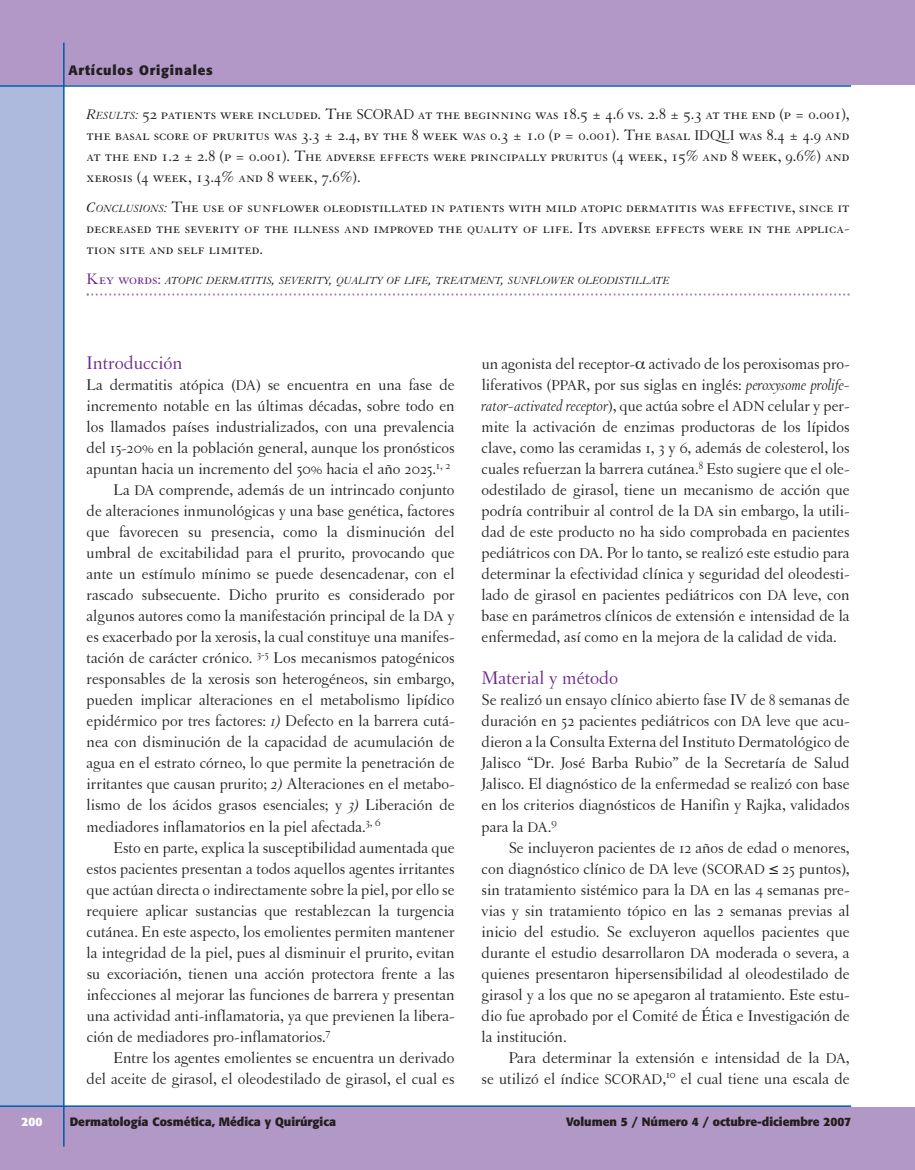
<style>
.page{position:relative;width:915px;height:1170px;background:#fff}
.page>*{position:absolute;margin:0;border:0;box-sizing:border-box;transform-origin:0 0}
.t1{font:19.5px "Letras Oldstyle";color:#6a288a}
.t2{font:16.5px/21px "Letras Oldstyle";color:#231f20;text-align:justify}
.t3{font:16.5px/21px "Granjon SC";color:#231f20;text-align:justify}
.t4{font:700 13.5px "Formata";letter-spacing:.06em;color:#231f20}
.t5{font:700 12px "Formata";color:#231f20}
.t6{font:700 12px "Formata";color:#fff}
.t7{font:italic 11.25px "Granjon";color:#231f20}
.s1{font-family:"Granjon";font-style:italic;font-size:15px}
.s2{font-family:"Granjon";font-style:italic;font-size:11.25px}
.s3{font-family:"Letras Oldstyle";font-size:15px}
.s4{font-family:"Granjon"}
.s5{font-family:"Granjon SC";font-style:normal;font-size:16.5px;color:#6a288a}
.s6{font-size:15px}
.s7{font-style:italic}
.s8{font-family:"Times"}
</style>
<div class="page">
<div style="left:0;top:0;width:64px;height:1169px;background:#adbadd"></div>
<div style="left:0;top:1106px;width:914px;height:63px;background:#b298c6"></div>
<div style="left:0;top:0;width:914px;height:85px;background:#b298c6"></div>
<hr style="left:0;top:1105px;width:850px;height:1px;background:#015ba9">
<hr style="left:0;top:85px;width:850px;height:2px;background:#015ba9">
<hr style="left:63px;top:43px;width:2px;height:1103px;background:#015ba9">
<svg style="left:87px;top:293px;width:762px;height:2px"></svg>
<p class="t4" style="left:68px;top:64px;width:146px">Artículos Originales</p>
<p class="t3" style="left:87px;top:105px;width:764px"><span class="s1">R</span><span class="s2">ESULTS</span><span class="s1">:</span> 52 patients were included. The <span class="s3">SCORAD</span> at the beginning was 18.5 ± 4.6 vs. 2.8 ± 5.3 at the end (p = 0.001), the basal score of pruritus was 3.3 ± 2.4, by the 8 week was 0.3 ± 1.0 (p = 0.001). The basal <span class="s3">IDQLI</span> was 8.4 ± 4.9 and at the end 1.2 <span class="s4">±</span> 2.8 (p = 0.001). The adverse effects were principally pruritus (4 week, 15% and 8 week, 9.6%) and xerosis (4 week, 13.4% and 8 week, 7.6%).</p>
<p class="t3" style="left:87px;top:198px;width:764px"><span class="s1">C</span><span class="s2">ONCLUSIONS</span><span class="s1">:</span> The use of sunflower oleodistillated in patients with mild atopic dermatitis was effective, since it decreased the severity of the illness and improved the quality of life. Its adverse effects were in the applica&shy;tion site and self limited.</p>
<p class="t7" style="left:87px;top:277px;width:584px"><span class="s5">Key words:</span> ATOPIC DERMATITIS<span class="s6">,</span> SEVERITY<span class="s6">,</span> QUALITY OF LIFE<span class="s6">,</span> TREATMENT<span class="s6">,</span> SUNFLOWER OLEODISTILLATE</p>
<p class="t1" style="left:87px;top:351px;width:97px">Introducción</p>
<p class="t2" style="left:87px;top:374px;width:369px">La dermatitis atópica (<span class="s6">DA</span>) se encuentra en una fase de</p>
<p class="t2" style="left:87px;top:395px;width:369px">incremento notable en las últimas décadas, sobre todo en</p>
<p class="t2" style="left:87px;top:416px;width:369px">los llamados países industrializados, con una prevalencia</p>
<p class="t2" style="left:87px;top:437px;width:369px">del 15-20% en la población general, aunque los pronósticos</p>
<p class="t2" style="left:87px;top:458px;width:365px">apuntan hacia un incremento del 50% hacia el año 2025.<sup>1,</sup> <sup>2</sup></p>
<p class="t2" style="left:114px;top:479px;width:342px">La <span class="s6">DA</span> comprende, además de un intrincado conjunto</p>
<p class="t2" style="left:87px;top:500px;width:369px">de alteraciones inmunológicas y una base genética, factores</p>
<p class="t2" style="left:87px;top:521px;width:369px">que favorecen su presencia, como la disminución del</p>
<p class="t2" style="left:87px;top:542px;width:369px">umbral de excitabilidad para el prurito, provocando que</p>
<p class="t2" style="left:87px;top:563px;width:369px">ante un estímulo mínimo se puede desencadenar, con el</p>
<p class="t2" style="left:87px;top:584px;width:369px">rascado subsecuente. Dicho prurito es considerado por</p>
<p class="t2" style="left:87px;top:605px;width:369px">algunos autores como la manifestación principal de la <span class="s6">DA</span> y</p>
<p class="t2" style="left:87px;top:626px;width:369px">es exacerbado por la xerosis, la cual constituye una manifes-</p>
<p class="t2" style="left:87px;top:647px;width:369px">tación de carácter crónico. <sup>3-5</sup> Los mecanismos patogénicos</p>
<p class="t2" style="left:87px;top:668px;width:369px">responsables de la xerosis son heterogéneos, sin embargo,</p>
<p class="t2" style="left:87px;top:689px;width:369px">pueden implicar alteraciones en el metabolismo lipídico</p>
<p class="t2" style="left:87px;top:710px;width:369px">epidérmico por tres factores: <span class="s7">1)</span> Defecto en la barrera cutá-</p>
<p class="t2" style="left:87px;top:731px;width:369px">nea con disminución de la capacidad de acumulación de</p>
<p class="t2" style="left:87px;top:752px;width:369px">agua en el estrato córneo, lo que permite la penetración de</p>
<p class="t2" style="left:87px;top:773px;width:369px">irritantes que causan prurito; <span class="s7">2)</span> Alteraciones en el metabo-</p>
<p class="t2" style="left:87px;top:794px;width:369px">lismo de los ácidos grasos esenciales; y <span class="s7">3)</span> Liberación de</p>
<p class="t2" style="left:87px;top:815px;width:295px">mediadores inflamatorios en la piel afectada.<sup>3,</sup> <sup>6</sup></p>
<p class="t2" style="left:114px;top:836px;width:342px">Esto en parte, explica la susceptibilidad aumentada que</p>
<p class="t2" style="left:87px;top:857px;width:369px">estos pacientes presentan a todos aquellos agentes irritantes</p>
<p class="t2" style="left:87px;top:878px;width:369px">que actúan directa o indirectamente sobre la piel, por ello se</p>
<p class="t2" style="left:87px;top:899px;width:369px">requiere aplicar sustancias que restablezcan la turgencia</p>
<p class="t2" style="left:87px;top:920px;width:369px">cutánea. En este aspecto, los emolientes permiten mantener</p>
<p class="t2" style="left:87px;top:941px;width:369px">la integridad de la piel, pues al disminuir el prurito, evitan</p>
<p class="t2" style="left:87px;top:962px;width:369px">su excoriación, tienen una acción protectora frente a las</p>
<p class="t2" style="left:87px;top:983px;width:369px">infecciones al mejorar las funciones de barrera y presentan</p>
<p class="t2" style="left:87px;top:1004px;width:369px">una actividad anti-inflamatoria, ya que previenen la libera-</p>
<p class="t2" style="left:87px;top:1025px;width:245px">ción de mediadores pro-inflamatorios.<sup>7</sup></p>
<p class="t2" style="left:114px;top:1046px;width:342px">Entre los agentes emolientes se encuentra un derivado</p>
<p class="t2" style="left:87px;top:1067px;width:369px">del aceite de girasol, el oleodestilado de girasol, el cual es</p>
<p class="t2" style="left:481px;top:353px;width:369px">un agonista del receptor- activado de los peroxisomas pro&shy;liferativos (<span class="s6">PPAR</span>, por sus siglas en inglés: <span class="s7">peroxysome prolife&shy;rator-activated receptor</span>), que actúa sobre el <span class="s6">ADN</span> celular y per&shy;mite la activación de enzimas productoras de los lípidos clave, como las ceramidas 1, 3 y 6, además de colesterol, los cuales refuerzan la barrera cutánea.<sup>8</sup> Esto sugiere que el ole&shy;odestilado de girasol, tiene un mecanismo de acción que podría contribuir al control de la <span class="s6">DA</span> sin embargo, la utili&shy;dad de este producto no ha sido comprobada en pacientes pediátricos con <span class="s6">DA</span>. Por lo tanto, se realizó este estudio para determinar la efectividad clínica y seguridad del oleodesti&shy;lado de girasol en pacientes pediátricos con <span class="s6">DA</span> leve, con base en parámetros clínicos de extensión e intensidad de la enfermedad, así como en la mejora de la calidad de vida.</p>
<p class="t1" style="left:481px;top:666px;width:138px">Material y método</p>
<p class="t2" style="left:481px;top:689px;width:369px">Se realizó un ensayo clínico abierto fase IV de 8 semanas de duración en 52 pacientes pediátricos con <span class="s6">DA</span> leve que acu&shy;dieron a la Consulta Externa del Instituto Dermatológico de Jalisco “Dr. José Barba Rubio” de la Secretaría de Salud Jalisco. El diagnóstico de la enfermedad se realizó con base en los criterios diagnósticos de Hanifin y Rajka, validados para la <span class="s6">DA</span>.<sup>9</sup></p>
<p class="t2" style="left:481px;top:836px;width:369px;text-indent:27px">Se incluyeron pacientes de 12 años de edad o menores, con diagnóstico clínico de <span class="s6">DA</span> leve (<span class="s6">SCORAD</span> <span class="s8">≤</span> 25 puntos), sin tratamiento sistémico para la <span class="s6">DA</span> en las 4 semanas pre&shy;vias y sin tratamiento tópico en las 2 semanas previas al inicio del estudio. Se excluyeron aquellos pacientes que durante el estudio desarrollaron <span class="s6">DA</span> moderada o severa, a quienes presentaron hipersensibilidad al oleodestilado de girasol y a los que no se apegaron al tratamiento. Este estu&shy;dio fue aprobado por el Comité de Ética e Investigación de la institución.</p>
<p class="t2" style="left:481px;top:1046px;width:369px;text-align:right">Para determinar la extensión e intensidad de la <span class="s6">DA</span>,<br>se utilizó el índice <span class="s6">SCORAD</span>,<sup>10</sup> el cual tiene una escala de</p>
<p class="t6" style="left:21px;top:1116px;width:22px">200</p>
<p class="t5" style="left:70px;top:1116px;width:268px">Dermatología Cosmética, Médica y Quirúrgica</p>
<p class="t5" style="left:566px;top:1116px;width:286px">Volumen 5 / Número 4 / octubre-diciembre 2007</p>
</div>
